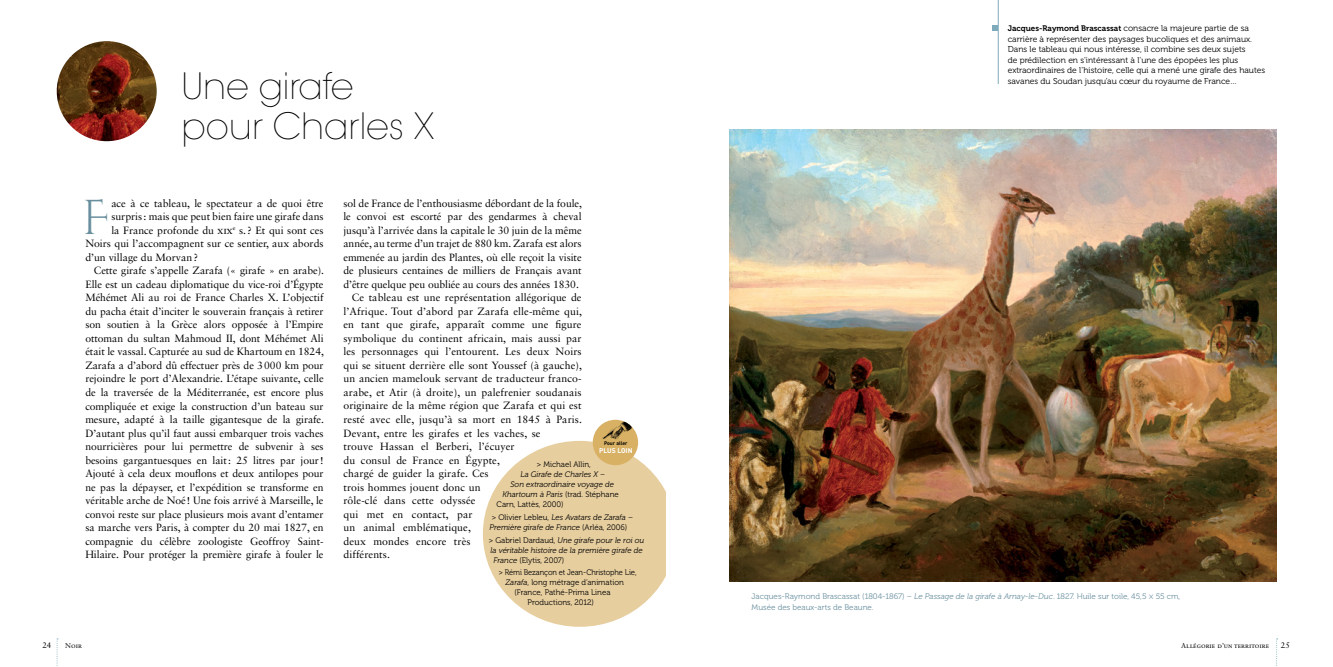
<style>
.page{position:relative;width:1333px;height:667px;background:#fff}
.page>*{position:absolute;margin:0;border:0;box-sizing:border-box;transform-origin:0 0}
.t1{font:48.7px "Cinzel Decorative";color:#698f9e;scale:.86 1}
.t2{font:200 36px/40px "Avant Garde";color:#000}
.t3{font:10.5px "Sabon LT Std";letter-spacing:-.005em;color:#000}
.t4{font:8.5px/10.5px "Museo 300";color:#000}
.t5{font:italic 8px/10px "Museo 300";color:#000}
.t6{font:8px/10.5px "Museo 300";color:#698f9e}
.t7{font:8px "Museo 300";color:#000}
.t8{font:8px "Museo 300";color:#000;scale:.93 1}
.t9{font:8px "Sabon LT Std";color:#000}
.t10{font:7px "Sabon LT Std";color:#000}
.t11{font:700 6.8px "DINOT";letter-spacing:.01em;color:#fff}
.t12{font:700 5.1px "DINOT";color:#000}
.s1{font-style:italic}
.s2{font-style:normal}
.s3{font-family:"Museo 700";font-size:8px}
</style>
<div class="page">
<svg style="left:57px;top:638px;width:1px;height:28px"></svg>
<svg style="left:1276px;top:638px;width:1px;height:28px"></svg>
<img style="left:729px;top:129px;width:547px;height:452px">
<img style="left:57px;top:41px;width:100px;height:100px;border-radius:50px">
<div style="left:483px;top:440px;width:193px;height:186px;background:#e7ce9f;border-radius:50%"></div>
<hr style="left:997px;top:0;width:1px;height:84px;background:#7eaabb">
<svg style="left:992px;top:25px;width:5px;height:6px"></svg>
<div style="left:592px;top:419px;width:46px;height:46px;background:#d8b165;border-radius:50%"></div>
<img style="left:601px;top:420px;width:32px;height:20px">
<div style="left:666px;top:391px;width:27px;height:233px;background:#fff"></div>
<h2 class="t2" style="left:181px;top:67px;width:254px">Une girafe pour Charles x</h2>
<h1 class="t1" style="left:83px;top:187px;width:30px">F</h1>
<p class="t3" style="left:111px;top:197px;width:214px">ace à ce tableau, le spectateur a de quoi être</p>
<p class="t3" style="left:111px;top:210px;width:214px">surpris: mais que peut bien faire une girafe dans</p>
<p class="t3" style="left:111px;top:224px;width:214px">la France profonde du xix<sup>e</sup> s.? Et qui sont ces</p>
<p class="t3" style="left:85px;top:237px;width:240px">Noirs qui l’accompagnent sur ce sentier, aux abords</p>
<p class="t3" style="left:85px;top:251px;width:114px">d’un village du Morvan?</p>
<p class="t3" style="left:94px;top:264px;width:231px">Cette girafe s’appelle Zarafa (« girafe » en arabe).</p>
<p class="t3" style="left:85px;top:278px;width:240px">Elle est un cadeau diplomatique du vice-roi d’Égypte</p>
<p class="t3" style="left:85px;top:291px;width:240px">Méhémet Ali au roi de France Charles x. L’objectif</p>
<p class="t3" style="left:85px;top:305px;width:240px">du pacha était d’inciter le souverain français à retirer</p>
<p class="t3" style="left:85px;top:318px;width:240px">son soutien à la Grèce alors opposée à l’Empire</p>
<p class="t3" style="left:85px;top:332px;width:240px">ottoman du sultan Mahmoud ii, dont Méhémet Ali</p>
<p class="t3" style="left:85px;top:345px;width:240px">était le vassal. Capturée au sud de Khartoum en 1824,</p>
<p class="t3" style="left:85px;top:359px;width:240px">Zarafa a d’abord dû effectuer près de 3000 km pour</p>
<p class="t3" style="left:85px;top:372px;width:240px">rejoindre le port d’Alexandrie. L’étape suivante, celle</p>
<p class="t3" style="left:85px;top:386px;width:240px">de la traversée de la Méditerranée, est encore plus</p>
<p class="t3" style="left:85px;top:399px;width:240px">compliquée et exige la construction d’un bateau sur</p>
<p class="t3" style="left:85px;top:413px;width:240px">mesure, adapté à la taille gigantesque de la girafe.</p>
<p class="t3" style="left:85px;top:426px;width:240px">D’autant plus qu’il faut aussi embarquer trois vaches</p>
<p class="t3" style="left:85px;top:440px;width:240px">nourricières pour lui permettre de subvenir à ses</p>
<p class="t3" style="left:85px;top:453px;width:240px">besoins gargantuesques en lait: 25 litres par jour!</p>
<p class="t3" style="left:85px;top:467px;width:240px">Ajouté à cela deux mouflons et deux antilopes pour</p>
<p class="t3" style="left:85px;top:480px;width:240px">ne pas la dépayser, et l’expédition se transforme en</p>
<p class="t3" style="left:85px;top:494px;width:240px">véritable arche de Noé ! Une fois arrivé à Marseille, le</p>
<p class="t3" style="left:85px;top:507px;width:240px">convoi reste sur place plusieurs mois avant d’entamer</p>
<p class="t3" style="left:85px;top:521px;width:240px">sa marche vers Paris, à compter du 20 mai 1827, en</p>
<p class="t3" style="left:85px;top:534px;width:240px">compagnie du célèbre zoologiste Geoffroy Saint-</p>
<p class="t3" style="left:85px;top:548px;width:240px">Hilaire. Pour protéger la première girafe à fouler le</p>
<p class="t3" style="left:343px;top:197px;width:240px">sol de France de l’enthousiasme débordant de la foule,</p>
<p class="t3" style="left:343px;top:210px;width:240px">le convoi est escorté par des gendarmes à cheval</p>
<p class="t3" style="left:343px;top:224px;width:240px">jusqu’à l’arrivée dans la capitale le 30 juin de la même</p>
<p class="t3" style="left:343px;top:237px;width:240px">année, au terme d’un trajet de 880 km. Zarafa est alors</p>
<p class="t3" style="left:343px;top:251px;width:240px">emmenée au jardin des Plantes, où elle reçoit la visite</p>
<p class="t3" style="left:343px;top:264px;width:240px">de plusieurs centaines de milliers de Français avant</p>
<p class="t3" style="left:343px;top:278px;width:237px">d’être quelque peu oubliée au cours des années 1830.</p>
<p class="t3" style="left:352px;top:291px;width:231px">Ce tableau est une représentation allégorique de</p>
<p class="t3" style="left:343px;top:305px;width:240px">l’Afrique. Tout d’abord par Zarafa elle-même qui,</p>
<p class="t3" style="left:343px;top:318px;width:240px">en tant que girafe, apparaît comme une figure</p>
<p class="t3" style="left:343px;top:332px;width:240px">symbolique du continent africain, mais aussi par</p>
<p class="t3" style="left:343px;top:345px;width:240px">les personnages qui l’entourent. Les deux Noirs</p>
<p class="t3" style="left:343px;top:359px;width:240px">qui se situent derrière elle sont Youssef (à gauche),</p>
<p class="t3" style="left:343px;top:372px;width:240px">un ancien mamelouk servant de traducteur franco-</p>
<p class="t3" style="left:343px;top:386px;width:240px">arabe, et Atir (à droite), un palefrenier soudanais</p>
<p class="t3" style="left:343px;top:399px;width:240px">originaire de la même région que Zarafa et qui est</p>
<p class="t3" style="left:343px;top:413px;width:240px">resté avec elle, jusqu’à sa mort en 1845 à Paris.</p>
<p class="t3" style="left:343px;top:426px;width:199px">Devant, entre les girafes et les vaches, se</p>
<p class="t3" style="left:343px;top:440px;width:173px">trouve Hassan el Berberi, l’écuyer</p>
<p class="t3" style="left:343px;top:453px;width:158px">du consul de France en Égypte,</p>
<p class="t3" style="left:343px;top:467px;width:147px">chargé de guider la girafe. Ces</p>
<p class="t3" style="left:343px;top:480px;width:139px">trois hommes jouent donc un</p>
<p class="t3" style="left:343px;top:494px;width:134px">rôle-clé dans cette odyssée</p>
<p class="t3" style="left:343px;top:507px;width:131px">qui met en contact, par</p>
<p class="t3" style="left:343px;top:521px;width:129px">un animal emblématique,</p>
<p class="t3" style="left:343px;top:534px;width:129px">deux mondes encore très</p>
<p class="t3" style="left:343px;top:548px;width:48px">différents.</p>
<p class="t12" style="left:604px;top:440px;width:25px">Pour aller</p>
<p class="t11" style="left:599px;top:446px;width:35px">plus loin</p>
<p class="t7" style="left:536px;top:459px;width:56px"><span class="s1">&gt;</span> Michael Allin,</p>
<p class="t5" style="left:520px;top:468px;width:86px">La Girafe de Charles X <span class="s2">–</span></p>
<p class="t5" style="left:510px;top:478px;width:105px">Son extraordinaire voyage de</p>
<p class="t5" style="left:502px;top:488px;width:118px">Khartoum à Paris <span class="s2">(trad. Stéphane</span></p>
<p class="t7" style="left:496px;top:499px;width:69px">Carn, Lattès, 2000)</p>
<p class="t5" style="left:489px;top:511px;width:145px">&gt; <span class="s2">Olivier Lebleu,</span> Les Avatars de Zarafa –<br>Première girafe de France <span class="s2">(Arléa, 2006)</span></p>
<p class="t5" style="left:488px;top:534px;width:157px">&gt; <span class="s2">Gabriel Dardaud,</span> Une girafe pour le roi ou</p>
<p class="t5" style="left:490px;top:544px;width:154px">la véritable histoire de la première girafe de</p>
<p class="t7" style="left:493px;top:555px;width:72px"><span class="s1">France</span> (Elytis, 2007)</p>
<p class="t8" style="left:498px;top:568px;width:150px"><span class="s1">&gt;</span> Rémi Bezançon et Jean-Christophe Lie,</p>
<p class="t7" style="left:505px;top:578px;width:120px"><span class="s1">Zarafa</span>, long métrage d’animation</p>
<p class="t7" style="left:514px;top:588px;width:97px">(France, Pathé-Prima Linea</p>
<p class="t7" style="left:527px;top:598px;width:68px">Productions, 2012)</p>
<p class="t4" style="left:1007px;top:23px;width:259px"><span class="s3">Jacques-Raymond Brascassat</span> consacre la majeure partie de sa carrière à représenter des paysages bucoliques et des animaux.<br>Dans le tableau qui nous intéresse, il combine ses deux sujets<br>de prédilection en s’intéressant à l’une des épopées les plus extraordinaires de l’histoire, celle qui a mené une girafe des hautes savanes du Soudan jusqu’au cœur du royaume de France…</p>
<p class="t6" style="left:751px;top:591px;width:430px">Jacques-Raymond Brascassat (1804-1867) – <span class="s1">Le Passage de la girafe à Arnay-le-Duc</span>. 1827. Huile sur toile, 45,5 × 55 cm,<br>Musée des beaux-arts de Beaune.</p>
<p class="t9" style="left:42px;top:639px;width:10px">24</p>
<p class="t10" style="left:65px;top:640px;width:18px">Noir</p>
<p class="t10" style="left:1181px;top:640px;width:89px">Allégorie d’un territoire</p>
<p class="t9" style="left:1280px;top:639px;width:10px">25</p>
</div>
